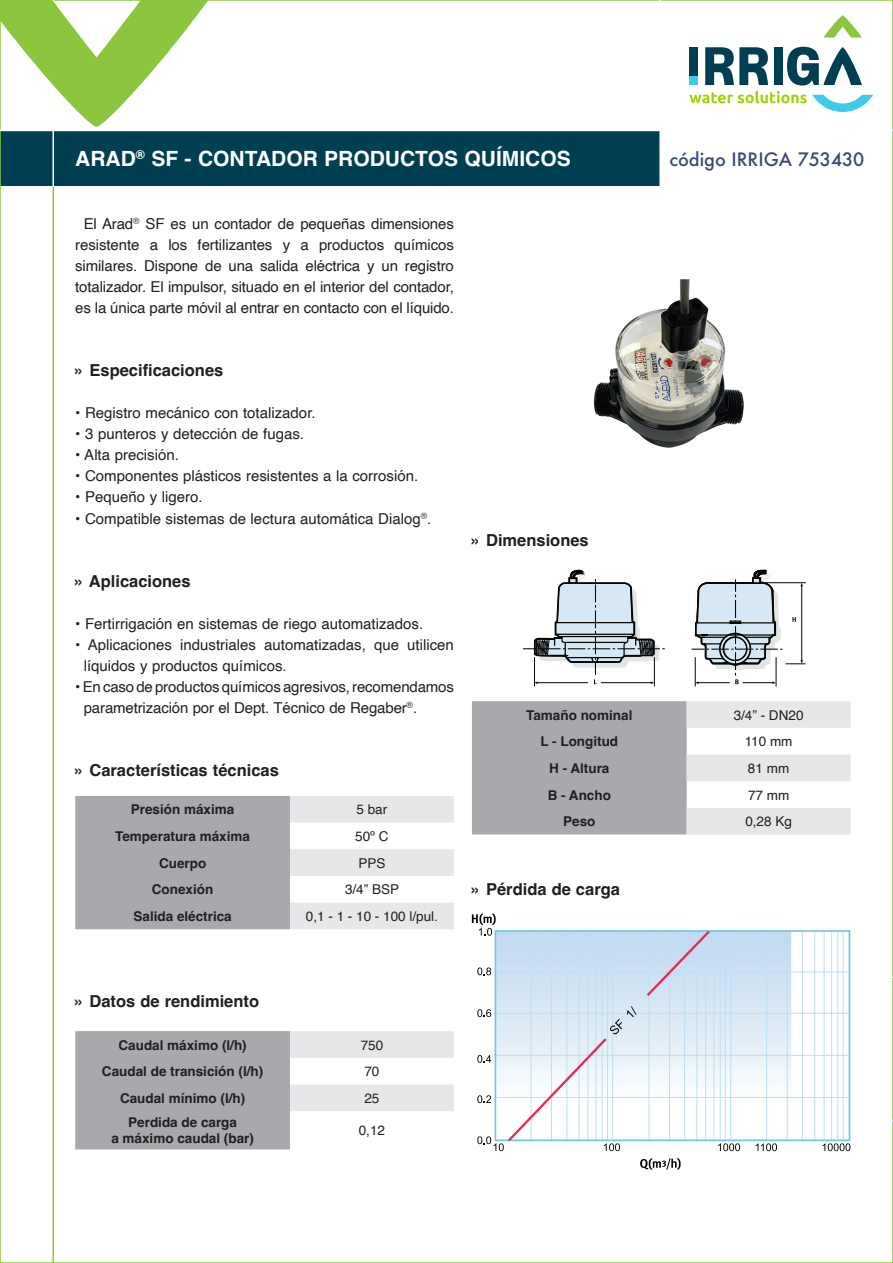
<style>
.page{position:relative;width:893px;height:1263px;background:#fff}
.page>*{position:absolute;margin:0;border:0;box-sizing:border-box;transform-origin:0 0}
.t1{font:700 21px "Helvetica";color:#fff}
.t2{font:500 18px "Futura";color:#3b487f}
.t3{font:700 16.5px "Helvetica";color:#231f20}
.t4{font:15px/21px "Helvetica";letter-spacing:-.005em;color:#231f20}
.t5{font:700 13.5px/16.2px "Helvetica";color:#231f20;text-align:center}
.t6{font:13.5px "Helvetica";color:#231f20}
</style>
<div class="page">
<div style="left:0;top:130px;width:660px;height:56px;background:#003e52"></div>
<hr style="left:52px;top:186px;width:2px;height:1077px;background:#8cc63f">
<hr style="left:659px;top:0;width:2px;height:186px;background:#fff">
<hr style="left:0;top:130px;width:893px;height:1px;background:#fff">
<hr style="left:52px;top:0;width:2px;height:186px;background:#fff">
<svg style="left:75px;top:796px;width:379px;height:133px"></svg>
<svg style="left:75px;top:1031px;width:379px;height:118px"></svg>
<svg style="left:472px;top:701px;width:378px;height:133px"></svg>
<hr style="left:762px;top:582px;width:44px;height:1px;background:#040503">
<svg style="left:523px;top:569px;width:282px;height:117px"></svg>
<div style="left:723px;top:637px;width:24px;height:24px;border:1px solid #040503;border-radius:50%"></div>
<svg style="left:712px;top:933px;width:135px;height:205px"></svg>
<svg style="left:640px;top:1158px;width:41px;height:12px"></svg>
<svg style="left:718px;top:1143px;width:22px;height:8px"></svg>
<svg style="left:822px;top:1143px;width:28px;height:8px"></svg>
<svg style="left:756px;top:1143px;width:21px;height:8px"></svg>
<svg style="left:472px;top:913px;width:240px;height:238px"></svg>
<svg style="left:823px;top:15px;width:39px;height:23px"></svg>
<svg style="left:689px;top:47px;width:184px;height:65px"></svg>
<svg style="left:0;top:0;width:215px;height:127px"></svg>
<img style="left:593px;top:279px;width:151px;height:169px">
<h1 class="t1" style="left:75px;top:146px;width:497px">ARAD<sup>®</sup> SF - CONTADOR PRODUCTOS QUÍMICOS</h1>
<p class="t4" style="left:75px;top:214px;width:380px;text-align:center">El Arad<sup>®</sup> SF es un contador de pequeñas dimensiones resistente a los fertilizantes y a productos químicos similares. Dispone de una salida eléctrica y un registro totalizador. El impulsor, situado en el interior del contador, es la única parte móvil al entrar en contacto con el líquido.</p>
<p class="t3" style="left:75px;top:361px;width:150px">» Especificaciones</p>
<p class="t4" style="left:75px;top:403px;width:242px">• Registro mecánico con totalizador.</p>
<p class="t4" style="left:75px;top:424px;width:230px">• 3 punteros y detección de fugas.</p>
<p class="t4" style="left:75px;top:445px;width:105px">• Alta precisión.</p>
<p class="t4" style="left:75px;top:466px;width:344px">• Componentes plásticos resistentes a la corrosión.</p>
<p class="t4" style="left:75px;top:487px;width:129px">• Pequeño y ligero.</p>
<p class="t4" style="left:75px;top:508px;width:357px">• Compatible sistemas de lectura automática Dialog<sup>®</sup>.</p>
<p class="t3" style="left:472px;top:530px;width:118px">» Dimensiones</p>
<p class="t2" style="left:669px;top:147px;width:196px">código IRRIGA 753430</p>
<p class="t3" style="left:75px;top:571px;width:117px">» Aplicaciones</p>
<p class="t4" style="left:75px;top:613px;width:349px">• Fertirrigación en sistemas de riego automatizados.</p>
<p class="t4" style="left:84px;top:634px;width:372px;text-indent:-9px">• Aplicaciones industriales automatizadas, que utilicen líquidos y productos químicos.</p>
<p class="t4" style="left:84px;top:676px;width:372px;text-indent:-8px">•En caso de productos químicos agresivos,recomendamos parametrización por el Dept. Técnico de Regaber<sup>®</sup>.</p>
<p class="t3" style="left:75px;top:760px;width:205px">» Características técnicas</p>
<p class="t5" style="left:131px;top:803px;width:105px">Presión máxima</p>
<p class="t6" style="left:357px;top:799px;width:32px">5 bar</p>
<p class="t5" style="left:115px;top:830px;width:136px">Temperatura máxima</p>
<p class="t6" style="left:355px;top:826px;width:35px">50º C</p>
<p class="t5" style="left:159px;top:856px;width:49px">Cuerpo</p>
<p class="t6" style="left:358px;top:852px;width:29px">PPS</p>
<p class="t5" style="left:152px;top:883px;width:63px">Conexión</p>
<p class="t6" style="left:345px;top:879px;width:56px">3/4” BSP</p>
<p class="t5" style="left:133px;top:910px;width:100px">Salida eléctrica</p>
<p class="t6" style="left:306px;top:906px;width:134px">0,1 - 1 - 10 - 100 l/pul.</p>
<p class="t5" style="left:526px;top:708px;width:108px">Tamaño nominal</p>
<p class="t6" style="left:734px;top:704px;width:71px">3/4” - DN20</p>
<p class="t5" style="left:540px;top:735px;width:79px">L - Longitud</p>
<p class="t6" style="left:745px;top:731px;width:49px">110 mm</p>
<p class="t5" style="left:549px;top:761px;width:62px">H - Altura</p>
<p class="t6" style="left:748px;top:758px;width:43px">81 mm</p>
<p class="t5" style="left:548px;top:788px;width:65px">B - Ancho</p>
<p class="t6" style="left:748px;top:784px;width:43px">77 mm</p>
<p class="t5" style="left:563px;top:815px;width:34px">Peso</p>
<p class="t6" style="left:745px;top:811px;width:48px">0,28 Kg</p>
<p class="t3" style="left:472px;top:879px;width:150px">» Pérdida de carga</p>
<p class="t3" style="left:75px;top:991px;width:185px">» Datos de rendimiento</p>
<p class="t5" style="left:118px;top:1038px;width:130px">Caudal máximo (l/h)</p>
<p class="t6" style="left:361px;top:1034px;width:24px">750</p>
<p class="t5" style="left:102px;top:1065px;width:163px">Caudal de transición (l/h)</p>
<p class="t6" style="left:364px;top:1061px;width:17px">70</p>
<p class="t5" style="left:120px;top:1091px;width:127px">Caudal mínimo (l/h)</p>
<p class="t6" style="left:364px;top:1088px;width:17px">25</p>
<p class="t5" style="left:111px;top:1116px;width:144px">Perdida de carga<br>a máximo caudal (bar)</p>
<p class="t6" style="left:359px;top:1120px;width:28px">0,12</p>
</div>
